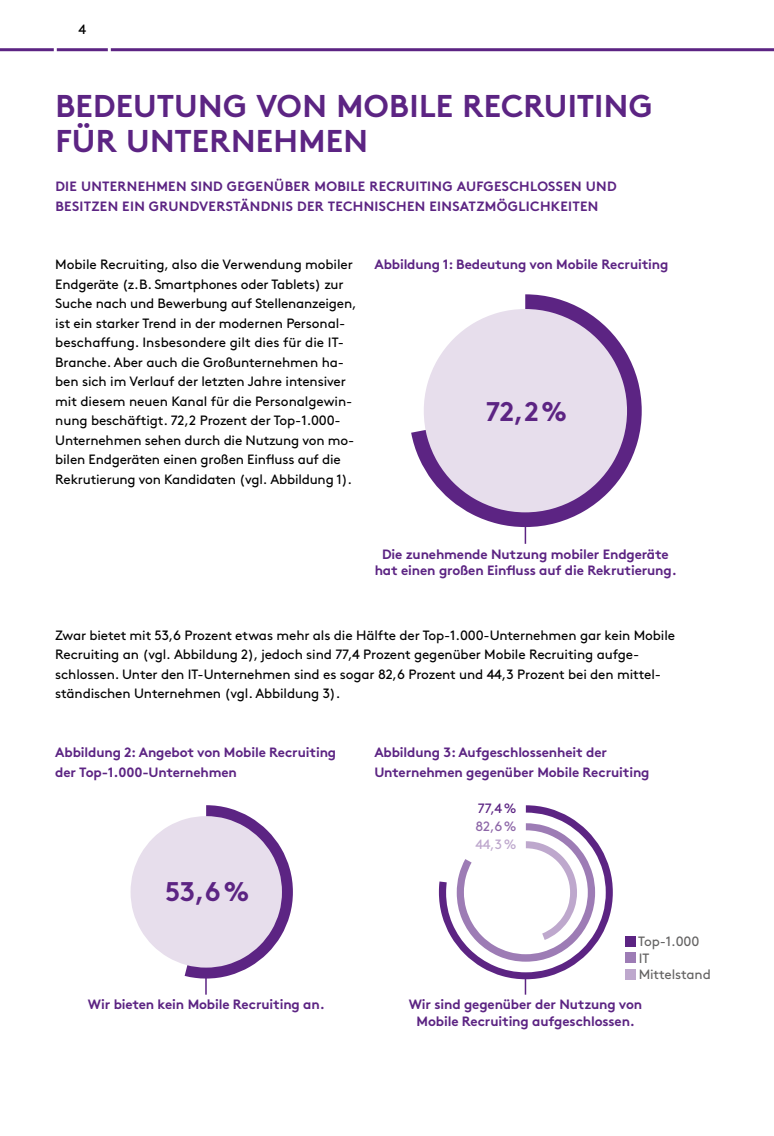
<style>
.page{position:relative;width:774px;height:1136px;background:#fff}
.page>*{position:absolute;margin:0;border:0;box-sizing:border-box;transform-origin:0 0}
.t1{font:700 31.5px/34.5px "Brown Std";letter-spacing:.01em;color:#5c2483}
.t2{font:700 27px "Brown Std";color:#5c2483}
.t3{font:13.5px/19.5px "Brown Std";letter-spacing:-.01em;color:#000}
.t4{font:700 13.5px/16.5px "Brown Std";letter-spacing:-.01em;color:#5c2483;text-align:center}
.t5{font:700 13.5px/19.5px "Brown Std";letter-spacing:.025em;color:#5c2483}
.t6{font:13.5px/16.5px "Brown Std";letter-spacing:-.01em;color:#646363}
.t7{font:13.5px "Brown Std";color:#5c2483}
.t8{font:13.5px "Brown Std";color:#8d66a8}
.t9{font:13.5px "Brown Std";color:#bea8cd}
</style>
<div class="page">
<hr style="left:0;top:48px;width:774px;height:3px;background:#5c2483">
<hr style="left:54px;top:32px;width:3px;height:33px;background:#fff">
<hr style="left:108px;top:32px;width:3px;height:33px;background:#fff">
<svg style="left:525px;top:527px;width:1px;height:16px"></svg>
<svg style="left:411px;top:294px;width:231px;height:233px"></svg>
<svg style="left:424px;top:309px;width:203px;height:203px;background:#dbcfe3"></svg>
<svg style="left:131px;top:805px;width:162px;height:173px"></svg>
<hr style="left:205px;top:973px;width:2px;height:21px;background:#5c2483">
<div style="left:625px;top:968px;width:10px;height:11px;background:#bea8cd"></div>
<div style="left:625px;top:952px;width:10px;height:11px;background:#9d7cb5"></div>
<div style="left:625px;top:935px;width:10px;height:11px;background:#5c2483"></div>
<svg style="left:439px;top:805px;width:174px;height:189px"></svg>
<p class="t3" style="left:78px;top:20px;width:9px">4</p>
<h1 class="t1" style="left:55px;top:89px;width:599px">BEDEUTUNG VON MOBILE RECRUITING<br>FÜR UNTERNEHMEN</h1>
<p class="t5" style="left:55px;top:177px;width:563px">DIE UNTERNEHMEN SIND GEGENÜBER MOBILE RECRUITING AUFGESCHLOSSEN UND<br>BESITZEN EIN GRUNDVERSTÄNDNIS DER TECHNISCHEN EINSATZMÖGLICHKEITEN</p>
<p class="t3" style="left:55px;top:255px;width:303px">Mobile Recruiting, also die Verwendung mobiler Endgeräte (z.B. Smartphones oder Tablets) zur Suche nach und Bewerbung auf Stellenanzeigen, ist ein starker Trend in der modernen Personal&shy;beschafung. Insbesondere gilt dies für die IT-Branche. Aber auch die Großunternehmen ha&shy;ben sich im Verlauf der letzten Jahre intensiver mit diesem neuen Kanal für die Personalgewin&shy;nung beschäftigt. 72,2 Prozent der Top-1.000- Unternehmen sehen durch die Nutzung von mo&shy;bilen Endgeräten einen großen Einfuss auf die Rekrutierung von Kandidaten (vgl. Abbildung 1).</p>
<p class="t4" style="left:374px;top:256px;width:296px">Abbildung 1: Bedeutung von Mobile Recruiting</p>
<h2 class="t2" style="left:486px;top:395px;width:83px">72,2%</h2>
<p class="t4" style="left:375px;top:545px;width:304px">Die zunehmende Nutzung mobiler Endgeräte hat einen großen Einfuss auf die Rekrutierung.</p>
<p class="t3" style="left:55px;top:625px;width:621px">Zwar bietet mit 53,6 Prozent etwas mehr als die Hälfte der Top-1.000-Unternehmen gar kein Mobile Recruiting an (vgl. Abbildung 2), jedoch sind 77,4 Prozent gegenüber Mobile Recruiting aufge&shy;schlossen. Unter den IT-Unternehmen sind es sogar 82,6 Prozent und 44,3 Prozent bei den mittel&shy;ständischen Unternehmen (vgl. Abbildung 3).</p>
<p class="t4" style="left:55px;top:742px;width:282px;line-height:19.5px;text-align:left">Abbildung 2: Angebot von Mobile Recruiting der Top-1.000-Unternehmen</p>
<h2 class="t2" style="left:165px;top:875px;width:86px">53,6%</h2>
<p class="t4" style="left:88px;top:995px;width:238px">Wir bieten kein Mobile Recruiting an.</p>
<p class="t4" style="left:374px;top:742px;width:277px;line-height:19.5px;text-align:left">Abbildung 3: Aufgeschlossenheit der<br>Unternehmen gegenüber Mobile Recruiting</p>
<p class="t7" style="left:478px;top:800px;width:40px">77,4%</p>
<p class="t8" style="left:476px;top:818px;width:42px">82,6%</p>
<p class="t9" style="left:475px;top:836px;width:43px">44,3%</p>
<p class="t6" style="left:638px;top:933px;width:74px">Top-1.000<br>IT<br>Mittelstand</p>
<p class="t4" style="left:409px;top:995px;width:235px">Wir sind gegenüber der Nutzung von<br>Mobile Recruiting aufgeschlossen.</p>
</div>
